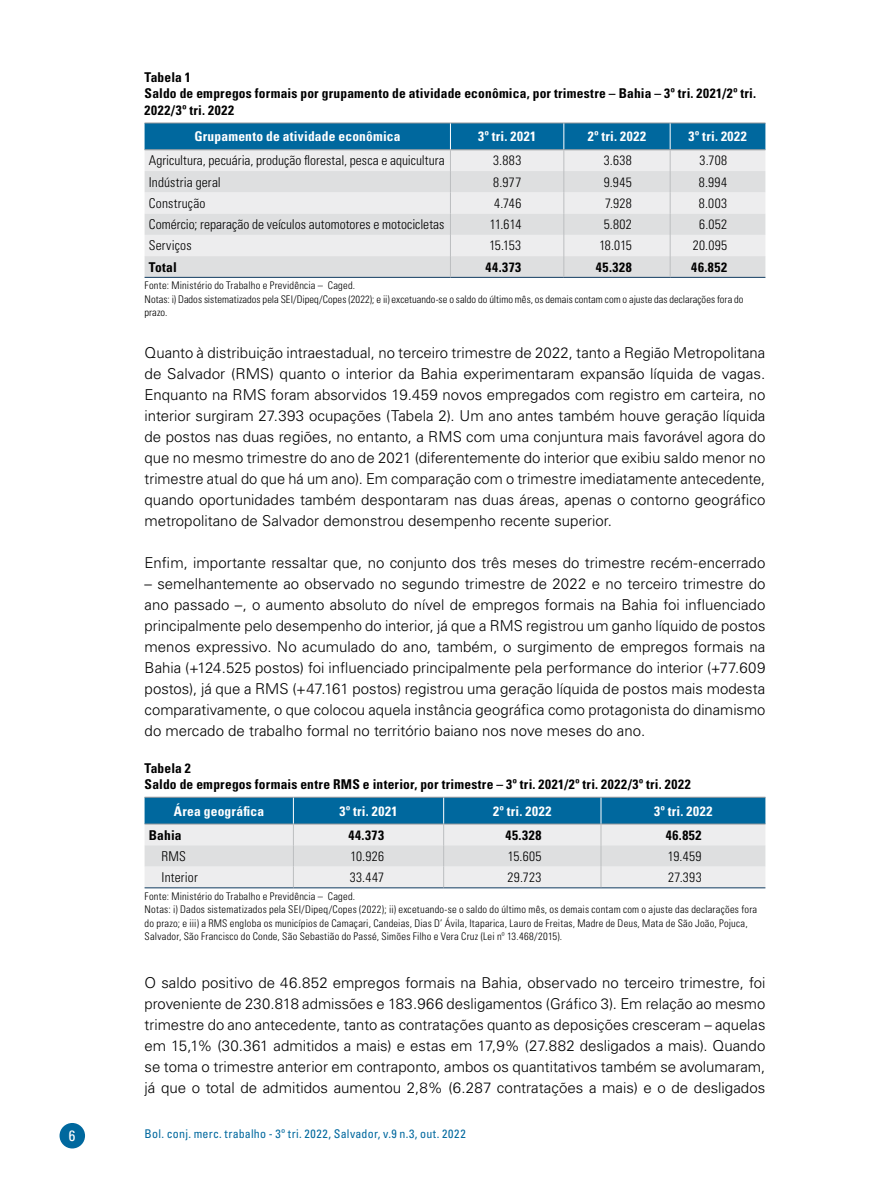
<style>
.page{position:relative;width:893px;height:1191px;background:#fff}
.page>*{position:absolute;margin:0;border:0;box-sizing:border-box;transform-origin:0 0}
.t1{font:300 15px/21px "Univers LT Std";color:#000;text-align:justify}
.t2{font:condensed 15px "Univers LT Std";color:#fff}
.t3{font:300 condensed 13.5px "Univers LT Std";letter-spacing:.01em;color:#000}
.t4{font:700 condensed 13.5px/16.2px "Univers LT Std";letter-spacing:.02em;color:#000}
.t5{font:700 condensed 13.5px "Univers LT Std";letter-spacing:.025em;color:#fff}
.t6{font:700 condensed 13.5px "Univers LT Std";letter-spacing:.045em;color:#fff}
.t7{font:condensed 12px "Univers LT Std";letter-spacing:.02em;color:#00689e}
.t8{font:300 condensed 10.5px/13.5px "Univers LT Std";letter-spacing:.02em;color:#000}
</style>
<div class="page">
<div style="left:60px;top:1123px;width:25px;height:25px;background:#00689e;border-radius:50%"></div>
<hr style="left:145px;top:277px;width:305px;height:1px;background:#2a5071">
<hr style="left:450px;top:277px;width:114px;height:1px;background:#2a5071">
<hr style="left:564px;top:277px;width:106px;height:1px;background:#2a5071">
<hr style="left:670px;top:277px;width:95px;height:1px;background:#2a5071">
<svg style="left:145px;top:123px;width:620px;height:154px;background:#bed0d9"></svg>
<svg style="left:145px;top:797px;width:620px;height:91px;background:#a3c1d1"></svg>
<p class="t4" style="left:145px;top:69px;width:613px">Tabela 1<br>Saldo de empregos formais por grupamento de atividade econômica, por trimestre – Bahia – 3º tri. 2021/2º tri.<br>2022/3º tri. 2022</p>
<p class="t5" style="left:194px;top:128px;width:208px">Grupamento de atividade econômica</p>
<p class="t5" style="left:478px;top:128px;width:60px">3º tri. 2021</p>
<p class="t6" style="left:588px;top:128px;width:60px">2º tri. 2022</p>
<p class="t6" style="left:689px;top:128px;width:60px">3º tri. 2022</p>
<p class="t3" style="left:149px;top:152px;width:297px">Agricultura, pecuária, produção florestal, pesca e aquicultura</p>
<p class="t3" style="left:493px;top:152px;width:30px">3.883</p>
<p class="t3" style="left:604px;top:152px;width:30px">3.638</p>
<p class="t3" style="left:700px;top:152px;width:29px">3.708</p>
<p class="t3" style="left:149px;top:174px;width:74px">Indústria geral</p>
<p class="t3" style="left:493px;top:174px;width:30px">8.977</p>
<p class="t3" style="left:604px;top:174px;width:30px">9.945</p>
<p class="t3" style="left:699px;top:174px;width:30px">8.994</p>
<p class="t3" style="left:149px;top:195px;width:58px">Construção</p>
<p class="t3" style="left:494px;top:195px;width:29px">4.746</p>
<p class="t3" style="left:605px;top:195px;width:28px">7.928</p>
<p class="t3" style="left:699px;top:195px;width:30px">8.003</p>
<p class="t3" style="left:149px;top:216px;width:297px">Comércio; reparação de veículos automotores e motocicletas</p>
<p class="t3" style="left:490px;top:216px;width:33px">11.614</p>
<p class="t3" style="left:604px;top:216px;width:30px">5.802</p>
<p class="t3" style="left:699px;top:216px;width:29px">6.052</p>
<p class="t3" style="left:149px;top:237px;width:44px">Serviços</p>
<p class="t3" style="left:489px;top:237px;width:33px">15.153</p>
<p class="t3" style="left:599px;top:237px;width:34px">18.015</p>
<p class="t3" style="left:693px;top:237px;width:36px">20.095</p>
<p class="t4" style="left:149px;top:259px;width:29px">Total</p>
<p class="t4" style="left:486px;top:259px;width:37px">44.373</p>
<p class="t4" style="left:596px;top:259px;width:37px">45.328</p>
<p class="t4" style="left:691px;top:259px;width:37px">46.852</p>
<p class="t8" style="left:145px;top:279px;width:600px">Fonte: Ministério do Trabalho e Previdência – Caged.<br>Notas: i) Dados sistematizados pela SEI/Dipeq/Copes (2022); e ii) excetuando-se o saldo do último mês, os demais contam com o ajuste das declarações fora do prazo.</p>
<p class="t1" style="left:145px;top:342px;width:622px">Quanto à distribuição intraestadual, no terceiro trimestre de 2022, tanto a Região Metropolitana de Salvador (RMS) quanto o interior da Bahia experimentaram expansão líquida de vagas.<br>Enquanto na RMS foram absorvidos 19.459 novos empregados com registro em carteira, no interior surgiram 27.393 ocupações (Tabela 2). Um ano antes também houve geração líquida de postos nas duas regiões, no entanto, a RMS com uma conjuntura mais favorável agora do que no mesmo trimestre do ano de 2021 (diferentemente do interior que exibiu saldo menor no trimestre atual do que há um ano). Em comparação com o trimestre imediatamente antecedente, quando oportunidades também despontaram nas duas áreas, apenas o contorno geográfico metropolitano de Salvador demonstrou desempenho recente superior.</p>
<p class="t1" style="left:145px;top:552px;width:622px">Enfim, importante ressaltar que, no conjunto dos três meses do trimestre recém-encerrado</p>
<p class="t1" style="left:145px;top:573px;width:622px">– semelhantemente ao observado no segundo trimestre de 2022 e no terceiro trimestre do ano passado –, o aumento absoluto do nível de empregos formais na Bahia foi influenciado principalmente pelo desempenho do interior, já que a RMS registrou um ganho líquido de postos menos expressivo. No acumulado do ano, também, o surgimento de empregos formais na Bahia (+124.525 postos) foi influenciado principalmente pela performance do interior (+77.609 postos), já que a RMS (+47.161 postos) registrou uma geração líquida de postos mais modesta comparativamente, o que colocou aquela instância geográfica como protagonista do dinamismo do mercado de trabalho formal no território baiano nos nove meses do ano.</p>
<p class="t4" style="left:145px;top:759px;width:548px">Tabela 2<br>Saldo de empregos formais entre RMS e interior, por trimestre – 3º tri. 2021/2º tri. 2022/3º tri. 2022</p>
<p class="t5" style="left:174px;top:802px;width:92px">Área geográfica</p>
<p class="t5" style="left:340px;top:802px;width:60px">3º tri. 2021</p>
<p class="t6" style="left:493px;top:802px;width:60px">2º tri. 2022</p>
<p class="t6" style="left:654px;top:802px;width:60px">3º tri. 2022</p>
<p class="t4" style="left:149px;top:826px;width:34px">Bahia</p>
<p class="t4" style="left:348px;top:826px;width:37px">44.373</p>
<p class="t4" style="left:506px;top:826px;width:37px">45.328</p>
<p class="t4" style="left:666px;top:826px;width:37px">46.852</p>
<p class="t3" style="left:162px;top:848px;width:26px">RMS</p>
<p class="t3" style="left:350px;top:848px;width:35px">10.926</p>
<p class="t3" style="left:508px;top:848px;width:35px">15.605</p>
<p class="t3" style="left:668px;top:848px;width:35px">19.459</p>
<p class="t3" style="left:162px;top:869px;width:38px">Interior</p>
<p class="t3" style="left:350px;top:869px;width:36px">33.447</p>
<p class="t3" style="left:508px;top:869px;width:35px">29.723</p>
<p class="t3" style="left:668px;top:869px;width:35px">27.393</p>
<p class="t8" style="left:145px;top:889px;width:614px">Fonte: Ministério do Trabalho e Previdência – Caged.<br>Notas: i) Dados sistematizados pela SEI/Dipeq/Copes (2022); ii) excetuando-se o saldo do último mês, os demais contam com o ajuste das declarações fora do prazo; e iii) a RMS engloba os municípios de Camaçari, Candeias, Dias D’ Ávila, Itaparica, Lauro de Freitas, Madre de Deus, Mata de São João, Pojuca, Salvador, São Francisco do Conde, São Sebastião do Passé, Simões Filho e Vera Cruz (Lei nº 13.468/2015).</p>
<p class="t1" style="left:145px;top:972px;width:622px">O saldo positivo de 46.852 empregos formais na Bahia, observado no terceiro trimestre, foi proveniente de 230.818 admissões e 183.966 desligamentos (Gráfico 3). Em relação ao mesmo trimestre do ano antecedente, tanto as contratações quanto as deposições cresceram – aquelas em 15,1% (30.361 admitidos a mais) e estas em 17,9% (27.882 desligados a mais). Quando se toma o trimestre anterior em contraponto, ambos os quantitativos também se avolumaram, já que o total de admitidos aumentou 2,8% (6.287 contratações a mais) e o de desligados</p>
<p class="t2" style="left:69px;top:1126px;width:8px">6</p>
<p class="t7" style="left:145px;top:1126px;width:323px">Bol. conj. merc. trabalho - 3º tri. 2022, Salvador, v.9 n.3, out. 2022</p>
</div>
